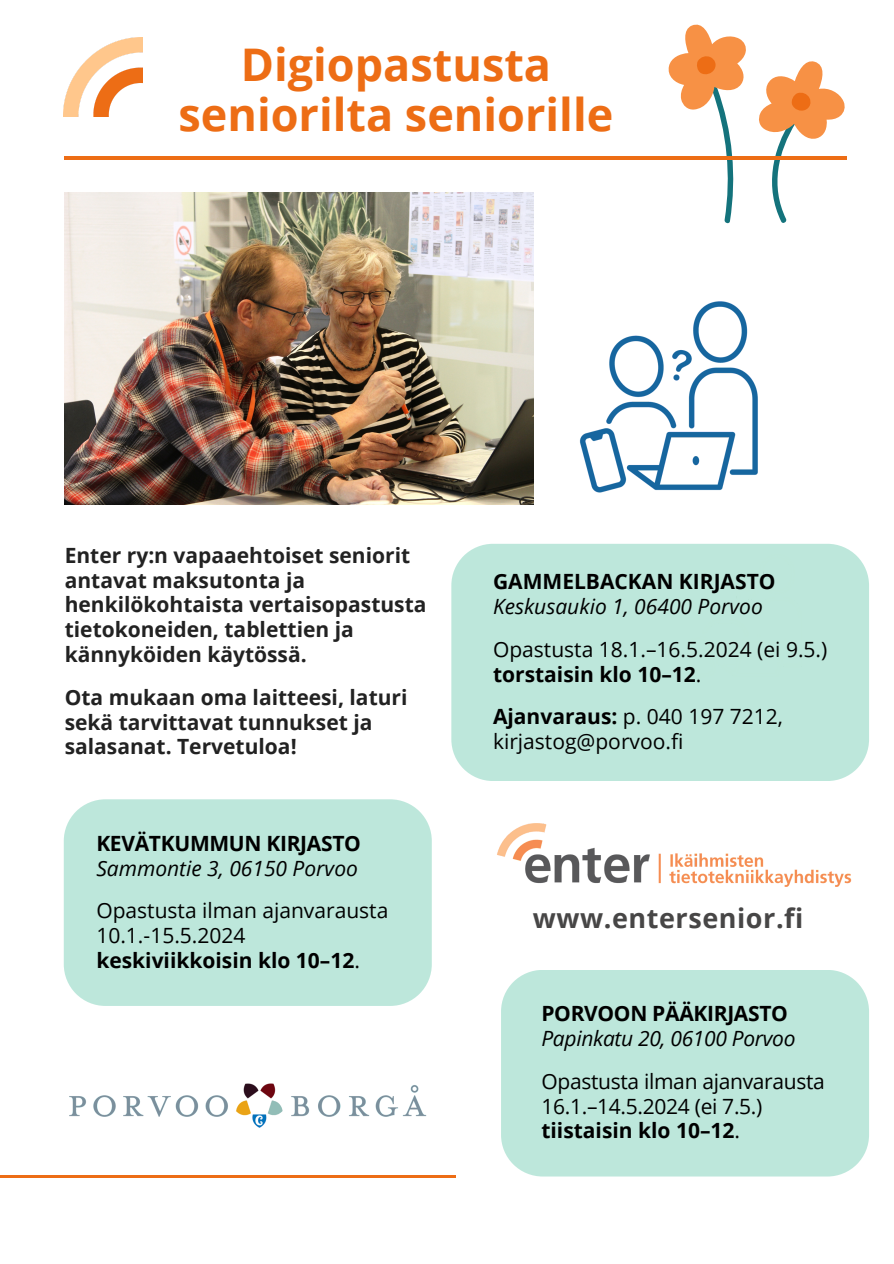
<style>
.page{position:relative;width:894px;height:1264px;background:#fff}
.page>*{position:absolute;margin:0;border:0;box-sizing:border-box;transform-origin:0 0}
.t1{font:700 45px/49.5px "Open Sans";color:#ed6d15;text-align:center}
.t2{font:700 27px "Open Sans";letter-spacing:.02em;color:#474646}
.t3{font:21px/24.8px "Open Sans";color:#000}
.t4{font:700 21px/24.8px "Open Sans";color:#222}
.t5{font:italic 21px "Open Sans";color:#000}
.t6{font:700 21px "Open Sans";letter-spacing:-.015em;color:#000}
.s1{font-weight:700}
</style>
<div class="page">
<img style="left:64px;top:38px;width:78px;height:78px">
<img style="left:497px;top:823px;width:355px;height:64px">
<img style="left:69px;top:1083px;width:357px;height:45px">
<svg style="left:668px;top:24px;width:177px;height:200px"></svg>
<div style="left:451px;top:544px;width:417px;height:237px;background:#bde7db"></div>
<div style="left:64px;top:799px;width:367px;height:206px;background:#bde7db"></div>
<div style="left:501px;top:970px;width:367px;height:206px;background:#bde7db"></div>
<img style="left:65px;top:192px;width:468px;height:312px">
<img style="left:579px;top:301px;width:179px;height:192px">
<hr style="left:65px;top:156px;width:781px;height:4px;background:#ed6d15">
<hr style="left:0;top:1174px;width:455px;height:3px;background:#ed6d15">
<h3 class="t1" style="left:178px;top:39px;width:436px">Digiopastusta seniorilta seniorille</h3>
<p class="t4" style="left:65px;top:542px;width:363px">Enter ry:n vapaaehtoiset seniorit antavat maksutonta ja henkilökohtaista vertaisopastusta tietokoneiden, tablettien ja kännyköiden käytössä.</p>
<p class="t4" style="left:65px;top:684px;width:344px">Ota mukaan oma laitteesi, laturi sekä tarvittavat tunnukset ja salasanat. Tervetuloa!</p>
<p class="t6" style="left:96px;top:828px;width:266px">KEVÄTKUMMUN KIRJASTO</p>
<p class="t5" style="left:96px;top:853px;width:263px">Sammontie 3, 06150 Porvoo</p>
<p class="t3" style="left:96px;top:897px;width:293px">Opastusta ilman ajanvarausta<br>10.1.-15.5.2024 <span class="s1">keskiviikkoisin klo 10–12</span>.</p>
<p class="t6" style="left:493px;top:567px;width:284px">GAMMELBACKAN KIRJASTO</p>
<p class="t5" style="left:493px;top:591px;width:271px">Keskusaukio 1, 06400 Porvoo</p>
<p class="t3" style="left:493px;top:636px;width:336px">Opastusta 18.1.–16.5.2024 (ei 9.5.) <span class="s1">torstaisin klo 10–12</span>.</p>
<p class="t3" style="left:493px;top:703px;width:291px"><span class="s1">Ajanvaraus:</span> p. 040 197 7212, kirjastog@porvoo.fi</p>
<h3 class="t2" style="left:532px;top:899px;width:272px">www.entersenior.fi</h3>
<p class="t6" style="left:541px;top:998px;width:248px">PORVOON PÄÄKIRJASTO</p>
<p class="t5" style="left:541px;top:1023px;width:255px">Papinkatu 20, 06100 Porvoo</p>
<p class="t3" style="left:541px;top:1068px;width:285px">Opastusta ilman ajanvarausta<br>16.1.–14.5.2024 (ei 7.5.) <span class="s1">tiistaisin klo 10–12</span>.</p>
</div>
